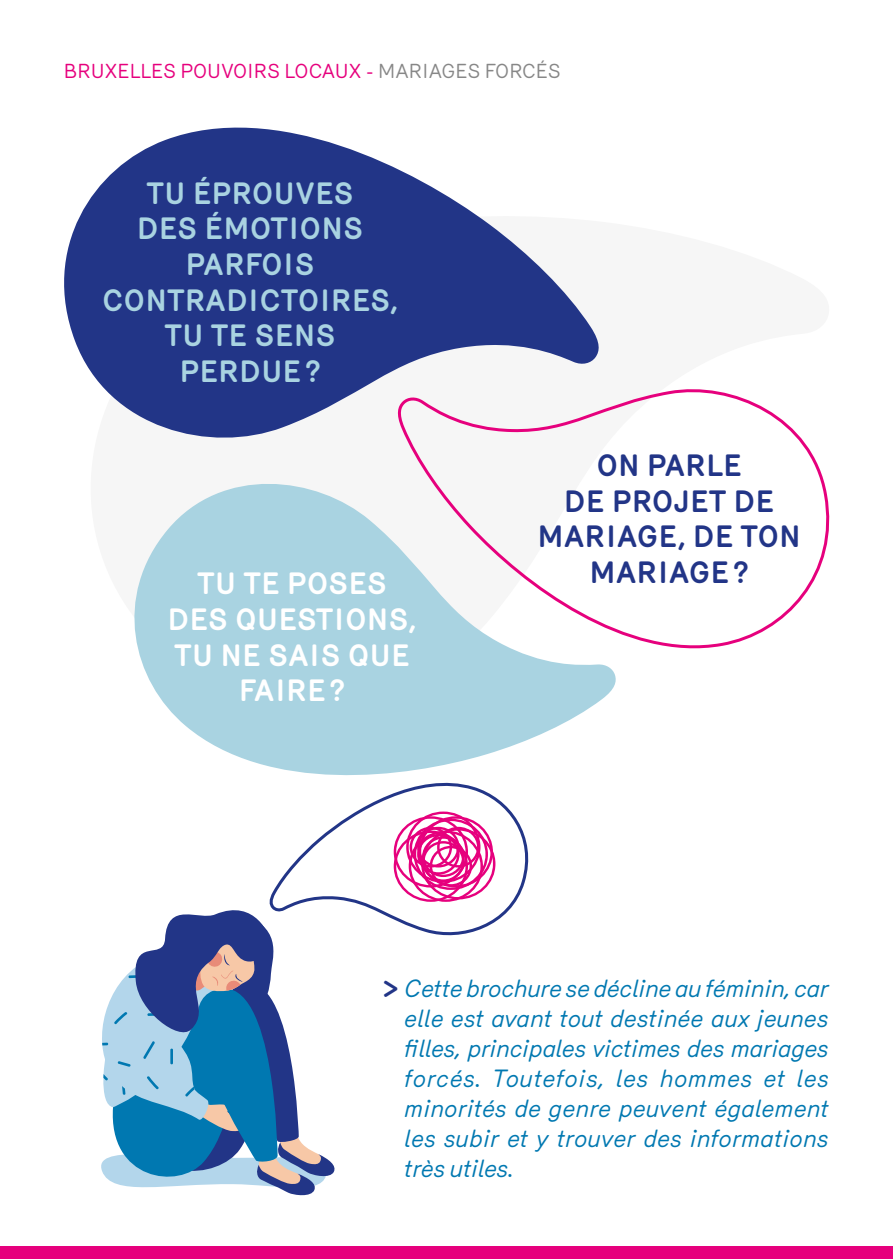
<style>
.page{position:relative;width:893px;height:1259px;background:#fff}
.page>*{position:absolute;margin:0;border:0;box-sizing:border-box;transform-origin:0 0}
.t1{font:700 29.7px/35.7px "Mercury";color:#a9d3e1;text-align:center}
.t2{font:700 29.7px/35.7px "Mercury";color:#fff;text-align:center}
.t3{font:700 29.7px/35.7px "Mercury";color:#223587;text-align:center}
.t4{font:italic 24px/30px "Merkury";letter-spacing:.015em;color:#0078b1;text-align:justify}
.t5{font:19.5px "Mercury";color:#e6007d}
.s1{color:#878787}
.s2{font-weight:700;font-style:normal;font-size:27px;color:#223587}
</style>
<div class="page">
<div style="left:0;top:1246px;width:893px;height:13px;background:#e6007d"></div>
<svg style="left:414px;top:389px;width:416px;height:260px"></svg>
<svg style="left:134px;top:465px;width:483px;height:307px;fill:#a9d3e1"></svg>
<svg style="left:64px;top:127px;width:537px;height:327px;fill:#223587"></svg>
<svg style="left:101px;top:910px;width:234px;height:286px"></svg>
<svg style="left:266px;top:772px;width:263px;height:169px"></svg>
<p class="t5" style="left:64px;top:60px;width:499px">BRUXELLES POUVOIRS LOCAUX - <span class="s1">MARIAGES FORCÉS</span></p>
<p class="t1" style="left:102px;top:175px;width:298px">TU ÉPROUVES<br>DES ÉMOTIONS<br>PARFOIS<br>CONTRADICTOIRES,<br>TU TE SENS<br>PERDUE?</p>
<p class="t2" style="left:168px;top:566px;width:251px">TU TE POSES<br>DES QUESTIONS,<br>TU NE SAIS QUE<br>FAIRE?</p>
<p class="t3" style="left:537px;top:447px;width:265px">ON PARLE<br>DE PROJET DE<br>MARIAGE, DE TON<br>MARIAGE?</p>
<p class="t4" style="left:405px;top:971px;width:426px;text-indent:-22px"><span class="s2">&gt;</span> Cette brochure se décline au féminin, car elle est avant tout destinée aux jeunes filles, principales victimes des mariages forcés. Toutefois, les hommes et les minorités de genre peuvent également les subir et y trouver des informations très utiles.</p>
</div>
